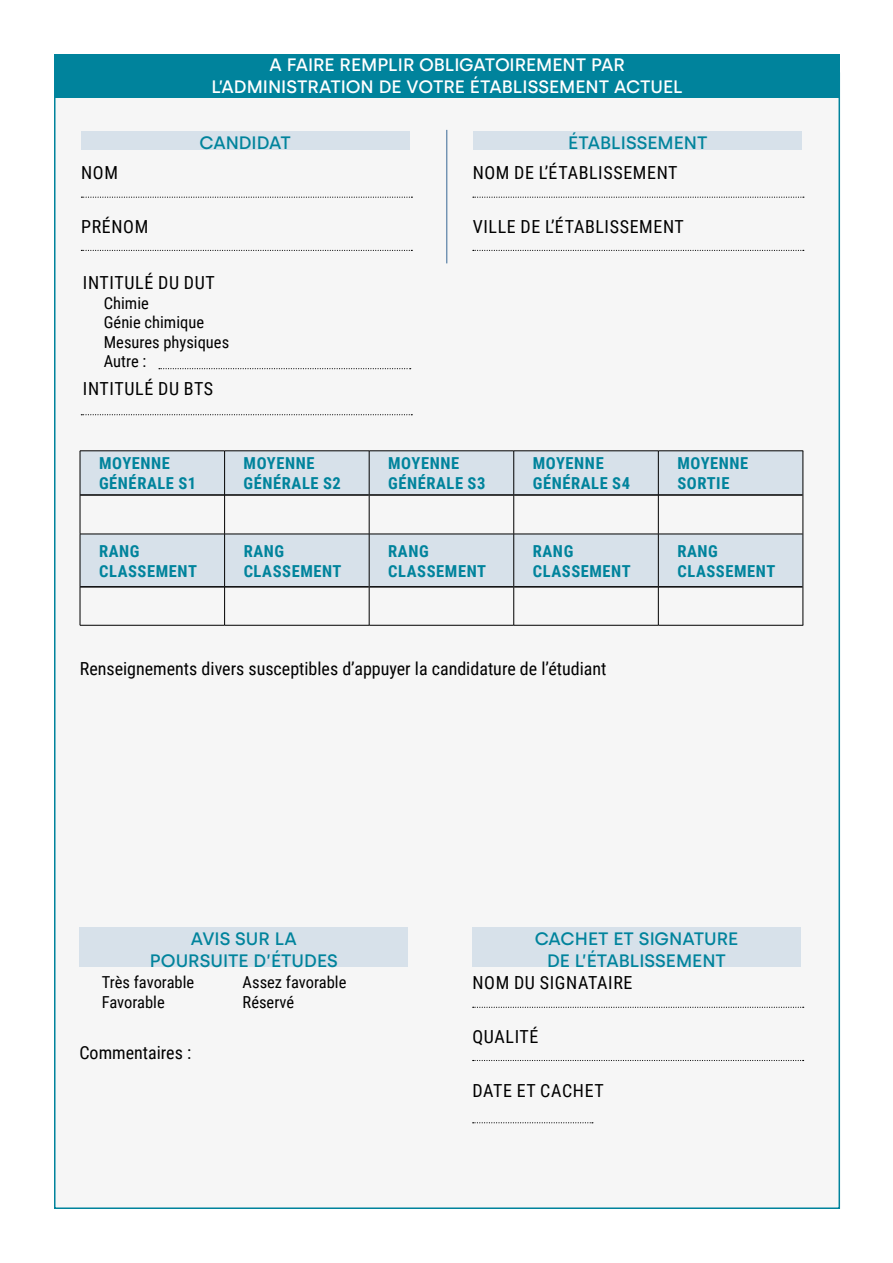
<style>
.page{position:relative;width:893px;height:1263px;background:#fff}
.page>*{position:absolute;margin:0;border:0;box-sizing:border-box;transform-origin:0 0}
.t1{font:18px "Roboto Condensed";letter-spacing:.02em;color:#000}
.t2{font:500 18px/21.6px "Silka";color:#00839c;text-align:center}
.t3{font:18px "Roboto Condensed";color:#000}
.t4{font:500 18px/21.6px "Silka";color:#fff;text-align:center}
.t5{font:700 16.5px/19.8px "Roboto Condensed";letter-spacing:.035em;color:#00839c}
.t6{font:16.5px/19.5px "Roboto Condensed";color:#000}
</style>
<div class="page">
<div style="left:54px;top:72px;width:786px;height:1137px;background:#f6f6f6;border:2px solid #00839c"></div>
<div style="left:81px;top:132px;width:329px;height:18px;background:#d7e1ea"></div>
<div style="left:54px;top:54px;width:786px;height:44px;background:#00839c"></div>
<hr style="left:446px;top:130px;width:1px;height:133px;background:#376795">
<svg style="left:81px;top:414px;width:331px;height:1px"></svg>
<svg style="left:159px;top:368px;width:252px;height:1px"></svg>
<svg style="left:81px;top:197px;width:331px;height:1px"></svg>
<svg style="left:81px;top:250px;width:331px;height:1px"></svg>
<div style="left:473px;top:132px;width:329px;height:18px;background:#d7e1ea"></div>
<svg style="left:473px;top:197px;width:331px;height:1px"></svg>
<svg style="left:473px;top:250px;width:331px;height:1px"></svg>
<svg style="left:81px;top:451px;width:721px;height:135px;fill:#d7e1ea"></svg>
<hr style="left:80px;top:494px;width:144px;height:2px;background:#000">
<hr style="left:225px;top:494px;width:144px;height:2px;background:#000">
<hr style="left:370px;top:494px;width:143px;height:2px;background:#000">
<hr style="left:514px;top:494px;width:144px;height:2px;background:#000">
<hr style="left:659px;top:494px;width:143px;height:2px;background:#000">
<hr style="left:80px;top:586px;width:144px;height:2px;background:#000">
<hr style="left:225px;top:586px;width:144px;height:2px;background:#000">
<hr style="left:370px;top:586px;width:143px;height:2px;background:#000">
<hr style="left:514px;top:586px;width:144px;height:2px;background:#000">
<hr style="left:659px;top:586px;width:143px;height:2px;background:#000">
<hr style="left:224px;top:451px;width:1px;height:44px;background:#000">
<hr style="left:369px;top:451px;width:1px;height:44px;background:#000">
<hr style="left:513px;top:451px;width:1px;height:44px;background:#000">
<hr style="left:658px;top:451px;width:1px;height:44px;background:#000">
<hr style="left:802px;top:451px;width:1px;height:44px;background:#000">
<hr style="left:224px;top:495px;width:1px;height:39px;background:#000">
<hr style="left:369px;top:495px;width:1px;height:39px;background:#000">
<hr style="left:513px;top:495px;width:1px;height:39px;background:#000">
<hr style="left:658px;top:495px;width:1px;height:39px;background:#000">
<hr style="left:802px;top:495px;width:1px;height:39px;background:#000">
<hr style="left:224px;top:534px;width:1px;height:53px;background:#000">
<hr style="left:369px;top:534px;width:1px;height:53px;background:#000">
<hr style="left:513px;top:534px;width:1px;height:53px;background:#000">
<hr style="left:658px;top:534px;width:1px;height:53px;background:#000">
<hr style="left:802px;top:534px;width:1px;height:53px;background:#000">
<hr style="left:224px;top:587px;width:1px;height:38px;background:#000">
<hr style="left:369px;top:587px;width:1px;height:38px;background:#000">
<hr style="left:513px;top:587px;width:1px;height:38px;background:#000">
<hr style="left:658px;top:587px;width:1px;height:38px;background:#000">
<hr style="left:802px;top:587px;width:1px;height:38px;background:#000">
<hr style="left:80px;top:450px;width:145px;height:1px;background:#000">
<hr style="left:80px;top:451px;width:1px;height:44px;background:#000">
<hr style="left:225px;top:450px;width:144px;height:1px;background:#000">
<hr style="left:369px;top:450px;width:145px;height:1px;background:#000">
<hr style="left:514px;top:450px;width:144px;height:1px;background:#000">
<hr style="left:658px;top:450px;width:145px;height:1px;background:#000">
<hr style="left:80px;top:534px;width:145px;height:1px;background:#000">
<hr style="left:80px;top:534px;width:1px;height:53px;background:#000">
<hr style="left:225px;top:534px;width:144px;height:1px;background:#000">
<hr style="left:369px;top:534px;width:145px;height:1px;background:#000">
<hr style="left:514px;top:534px;width:144px;height:1px;background:#000">
<hr style="left:658px;top:534px;width:144px;height:1px;background:#000">
<hr style="left:80px;top:495px;width:1px;height:39px;background:#000">
<hr style="left:80px;top:587px;width:1px;height:38px;background:#000">
<hr style="left:80px;top:625px;width:145px;height:1px;background:#000">
<hr style="left:225px;top:625px;width:144px;height:1px;background:#000">
<hr style="left:369px;top:625px;width:145px;height:1px;background:#000">
<hr style="left:514px;top:625px;width:144px;height:1px;background:#000">
<hr style="left:658px;top:625px;width:145px;height:1px;background:#000">
<div style="left:79px;top:928px;width:329px;height:39px;background:#d7e1ea"></div>
<div style="left:472px;top:928px;width:329px;height:39px;background:#d7e1ea"></div>
<svg style="left:473px;top:1007px;width:331px;height:1px"></svg>
<svg style="left:473px;top:1060px;width:331px;height:1px"></svg>
<svg style="left:473px;top:1122px;width:120px;height:1px"></svg>
<p class="t1" style="left:81px;top:160px;width:38px">NOM</p>
<p class="t1" style="left:81px;top:214px;width:69px">PRÉNOM</p>
<p class="t4" style="left:212px;top:54px;width:473px">A FAIRE REMPLIR OBLIGATOIREMENT PAR<br>L’ADMINISTRATION DE VOTRE ÉTABLISSEMENT ACTUEL</p>
<p class="t2" style="left:199px;top:132px;width:93px">CANDIDAT</p>
<p class="t2" style="left:568px;top:132px;width:141px">ÉTABLISSEMENT</p>
<p class="t1" style="left:473px;top:160px;width:206px">NOM DE L’ÉTABLISSEMENT</p>
<p class="t1" style="left:473px;top:214px;width:213px">VILLE DE L’ÉTABLISSEMENT</p>
<p class="t1" style="left:83px;top:270px;width:133px">INTITULÉ DU DUT</p>
<p class="t6" style="left:104px;top:292px;width:127px">Chimie<br>Génie chimique<br>Mesures physiques<br>Autre :</p>
<p class="t1" style="left:83px;top:376px;width:132px">INTITULÉ DU BTS</p>
<p class="t5" style="left:99px;top:453px;width:99px">MOYENNE<br>GÉNÉRALE S1</p>
<p class="t5" style="left:244px;top:453px;width:99px">MOYENNE<br>GÉNÉRALE S2</p>
<p class="t5" style="left:388px;top:453px;width:99px">MOYENNE<br>GÉNÉRALE S3</p>
<p class="t5" style="left:533px;top:453px;width:99px">MOYENNE<br>GÉNÉRALE S4</p>
<p class="t5" style="left:677px;top:453px;width:72px">MOYENNE<br>SORTIE</p>
<p class="t5" style="left:99px;top:540px;width:99px">RANG<br>CLASSEMENT</p>
<p class="t5" style="left:244px;top:540px;width:99px">RANG<br>CLASSEMENT</p>
<p class="t5" style="left:388px;top:540px;width:99px">RANG<br>CLASSEMENT</p>
<p class="t5" style="left:533px;top:540px;width:99px">RANG<br>CLASSEMENT</p>
<p class="t5" style="left:677px;top:540px;width:99px">RANG<br>CLASSEMENT</p>
<p class="t3" style="left:80px;top:656px;width:528px">Renseignements divers susceptibles d’appuyer la candidature de l’étudiant</p>
<p class="t2" style="left:150px;top:928px;width:189px">AVIS SUR LA<br>POURSUITE D’ÉTUDES</p>
<p class="t2" style="left:535px;top:928px;width:205px">CACHET ET SIGNATURE<br>DE L’ÉTABLISSEMENT</p>
<p class="t6" style="left:102px;top:972px;width:94px">Très favorable</p>
<p class="t6" style="left:243px;top:972px;width:105px">Assez favorable</p>
<p class="t6" style="left:102px;top:991px;width:64px">Favorable</p>
<p class="t6" style="left:243px;top:991px;width:53px">Réservé</p>
<p class="t3" style="left:79px;top:1040px;width:113px">Commentaires :</p>
<p class="t1" style="left:472px;top:970px;width:162px">NOM DU SIGNATAIRE</p>
<p class="t1" style="left:472px;top:1024px;width:68px">QUALITÉ</p>
<p class="t1" style="left:472px;top:1077px;width:133px">DATE ET CACHET</p>
</div>
